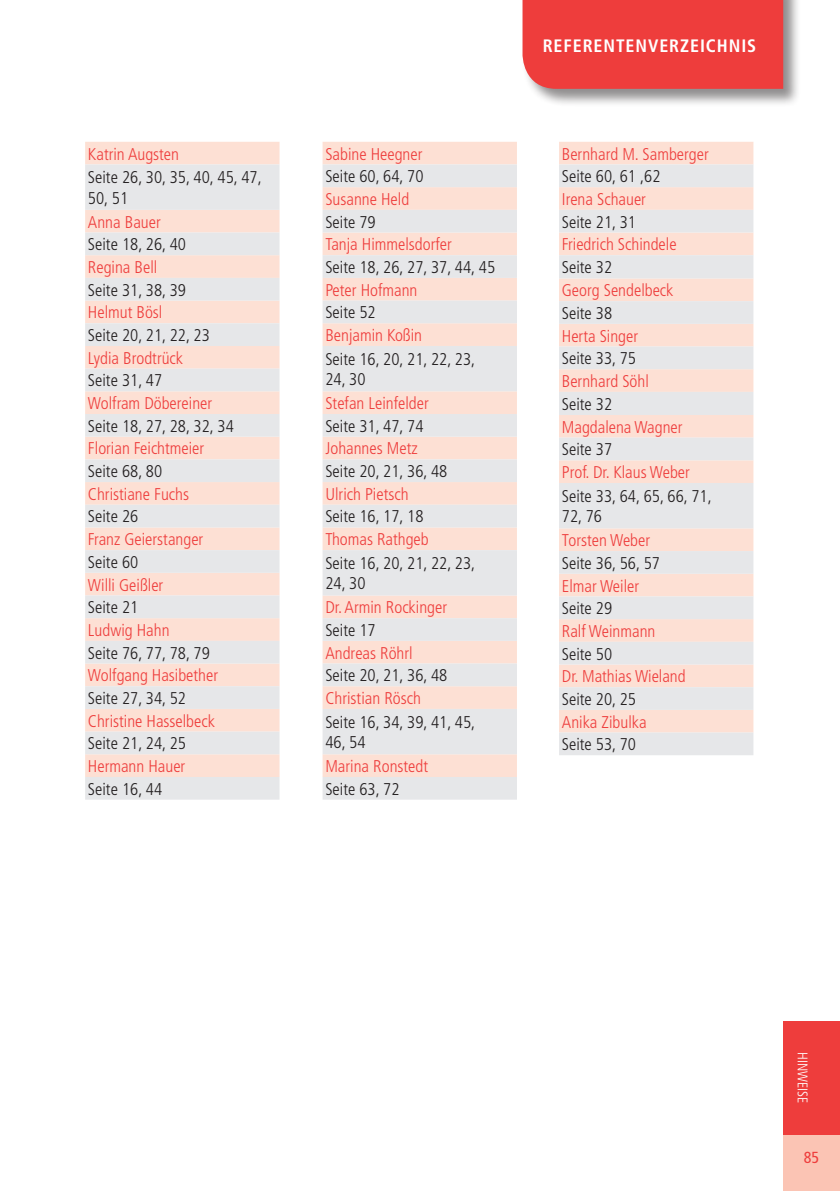
<style>
.page{position:relative;width:840px;height:1191px;background:#fff}
.page>*{position:absolute;margin:0;border:0;box-sizing:border-box;transform-origin:0 0}
.t1{font:700 condensed 18px "Frutiger";letter-spacing:.05em;color:#fff}
.t2{font:300 condensed 17px "Frutiger";color:#ee3d3c}
.t3{font:300 condensed 17px/20.4px "Frutiger";color:#231f20}
.t4{font:condensed 16px "Frutiger";color:#ee3d3c}
.t5{font:300 condensed 14px "Frutiger";color:#fff}
</style>
<div class="page">
<div style="left:782px;top:1134px;width:57px;height:57px;background:#fbc4b4"></div>
<div style="left:520px;top:0;width:280px;height:107px;background:#231f20;opacity:.5"></div>
<div style="left:522px;top:0;width:260px;height:89px;background:#ee3d3c"></div>
<div style="left:85px;top:142px;width:194px;height:22px;background:#fde0d4"></div>
<svg style="left:85px;top:164px;width:194px;height:635px;background:#f0e3df"></svg>
<div style="left:322px;top:142px;width:194px;height:22px;background:#fde0d4"></div>
<svg style="left:322px;top:164px;width:194px;height:635px;background:#efe4e0"></svg>
<div style="left:559px;top:142px;width:194px;height:22px;background:#fde0d4"></div>
<svg style="left:559px;top:164px;width:194px;height:591px;background:#f0e3df"></svg>
<div style="left:782px;top:1020px;width:57px;height:114px;background:#ee3d3c"></div>
<p class="t2" style="left:88px;top:144px;width:93px">Katrin Augsten</p>
<p class="t3" style="left:88px;top:167px;width:175px">Seite 26, 30, 35, 40, 45, 47,<br>50, 51</p>
<p class="t2" style="left:88px;top:212px;width:74px">Anna Bauer</p>
<p class="t3" style="left:88px;top:234px;width:100px">Seite 18, 26, 40</p>
<p class="t2" style="left:88px;top:257px;width:71px">Regina Bell</p>
<p class="t3" style="left:88px;top:280px;width:100px">Seite 31, 38, 39</p>
<p class="t2" style="left:88px;top:303px;width:76px">Helmut Bösl</p>
<p class="t3" style="left:88px;top:325px;width:123px">Seite 20, 21, 22, 23</p>
<p class="t2" style="left:88px;top:348px;width:97px">Lydia Brodtrück</p>
<p class="t3" style="left:88px;top:370px;width:76px">Seite 31, 47</p>
<p class="t2" style="left:88px;top:393px;width:126px">Wolfram Döbereiner</p>
<p class="t3" style="left:88px;top:416px;width:147px">Seite 18, 27, 28, 32, 34</p>
<p class="t2" style="left:88px;top:439px;width:118px">Florian Feichtmeier</p>
<p class="t3" style="left:88px;top:461px;width:76px">Seite 68, 80</p>
<p class="t2" style="left:88px;top:484px;width:103px">Christiane Fuchs</p>
<p class="t3" style="left:88px;top:506px;width:52px">Seite 26</p>
<p class="t2" style="left:88px;top:529px;width:117px">Franz Geierstanger</p>
<p class="t3" style="left:88px;top:552px;width:52px">Seite 60</p>
<p class="t2" style="left:88px;top:575px;width:77px">Willi Geißler</p>
<p class="t3" style="left:88px;top:597px;width:52px">Seite 21</p>
<p class="t2" style="left:88px;top:620px;width:83px">Ludwig Hahn</p>
<p class="t3" style="left:88px;top:643px;width:123px">Seite 76, 77, 78, 79</p>
<p class="t2" style="left:88px;top:666px;width:132px">Wolfgang Hasibether</p>
<p class="t3" style="left:88px;top:688px;width:100px">Seite 27, 34, 52</p>
<p class="t2" style="left:88px;top:711px;width:128px">Christine Hasselbeck</p>
<p class="t3" style="left:88px;top:733px;width:100px">Seite 21, 24, 25</p>
<p class="t2" style="left:88px;top:756px;width:99px">Hermann Hauer</p>
<p class="t3" style="left:88px;top:779px;width:76px">Seite 16, 44</p>
<p class="t2" style="left:325px;top:144px;width:98px">Sabine Heegner</p>
<p class="t3" style="left:325px;top:166px;width:100px">Seite 60, 64, 70</p>
<p class="t2" style="left:325px;top:189px;width:85px">Susanne Held</p>
<p class="t3" style="left:325px;top:212px;width:52px">Seite 79</p>
<p class="t2" style="left:325px;top:235px;width:128px">Tanja Himmelsdorfer</p>
<p class="t3" style="left:325px;top:257px;width:171px">Seite 18, 26, 27, 37, 44, 45</p>
<p class="t2" style="left:325px;top:280px;width:93px">Peter Hofmann</p>
<p class="t3" style="left:325px;top:302px;width:52px">Seite 52</p>
<p class="t2" style="left:325px;top:325px;width:98px">Benjamin Koßin</p>
<p class="t3" style="left:325px;top:349px;width:151px">Seite 16, 20, 21, 22, 23,<br>24, 30</p>
<p class="t2" style="left:325px;top:393px;width:105px">Stefan Leinfelder</p>
<p class="t3" style="left:325px;top:416px;width:100px">Seite 31, 47, 74</p>
<p class="t2" style="left:325px;top:439px;width:94px">Johannes Metz</p>
<p class="t3" style="left:325px;top:461px;width:123px">Seite 20, 21, 36, 48</p>
<p class="t2" style="left:325px;top:484px;width:85px">Ulrich Pietsch</p>
<p class="t3" style="left:325px;top:506px;width:100px">Seite 16, 17, 18</p>
<p class="t2" style="left:325px;top:529px;width:105px">Thomas Rathgeb</p>
<p class="t3" style="left:325px;top:553px;width:151px">Seite 16, 20, 21, 22, 23,<br>24, 30</p>
<p class="t2" style="left:325px;top:597px;width:123px">Dr. Armin Rockinger</p>
<p class="t3" style="left:325px;top:620px;width:52px">Seite 17</p>
<p class="t2" style="left:325px;top:643px;width:89px">Andreas Röhrl</p>
<p class="t3" style="left:325px;top:665px;width:123px">Seite 20, 21, 36, 48</p>
<p class="t2" style="left:325px;top:688px;width:97px">Christian Rösch</p>
<p class="t3" style="left:325px;top:712px;width:151px">Seite 16, 34, 39, 41, 45,<br>46, 54</p>
<p class="t2" style="left:325px;top:756px;width:104px">Marina Ronstedt</p>
<p class="t3" style="left:325px;top:779px;width:76px">Seite 63, 72</p>
<p class="t1" style="left:542px;top:35px;width:215px">REFERENTENVERZEICHNIS</p>
<p class="t2" style="left:561px;top:144px;width:148px">Bernhard M. Samberger</p>
<p class="t3" style="left:561px;top:166px;width:100px">Seite 60, 61 ,62</p>
<p class="t2" style="left:561px;top:189px;width:86px">Irena Schauer</p>
<p class="t3" style="left:561px;top:212px;width:76px">Seite 21, 31</p>
<p class="t2" style="left:561px;top:235px;width:116px">Friedrich Schindele</p>
<p class="t3" style="left:561px;top:257px;width:52px">Seite 32</p>
<p class="t2" style="left:561px;top:281px;width:113px">Georg Sendelbeck</p>
<p class="t3" style="left:561px;top:303px;width:52px">Seite 38</p>
<p class="t2" style="left:561px;top:326px;width:78px">Herta Singer</p>
<p class="t3" style="left:561px;top:348px;width:76px">Seite 33, 75</p>
<p class="t2" style="left:561px;top:371px;width:88px">Bernhard Söhl</p>
<p class="t3" style="left:561px;top:394px;width:52px">Seite 32</p>
<p class="t2" style="left:561px;top:417px;width:122px">Magdalena Wagner</p>
<p class="t3" style="left:561px;top:439px;width:52px">Seite 37</p>
<p class="t2" style="left:561px;top:462px;width:129px">Prof. Dr. Klaus Weber</p>
<p class="t3" style="left:561px;top:486px;width:151px">Seite 33, 64, 65, 66, 71,<br>72, 76</p>
<p class="t2" style="left:561px;top:530px;width:90px">Torsten Weber</p>
<p class="t3" style="left:561px;top:553px;width:100px">Seite 36, 56, 57</p>
<p class="t2" style="left:561px;top:576px;width:79px">Elmar Weiler</p>
<p class="t3" style="left:561px;top:598px;width:52px">Seite 29</p>
<p class="t2" style="left:561px;top:621px;width:95px">Ralf Weinmann</p>
<p class="t3" style="left:561px;top:643px;width:52px">Seite 50</p>
<p class="t2" style="left:561px;top:666px;width:125px">Dr. Mathias Wieland</p>
<p class="t3" style="left:561px;top:689px;width:76px">Seite 20, 25</p>
<p class="t2" style="left:561px;top:712px;width:86px">Anika Zibulka</p>
<p class="t3" style="left:561px;top:734px;width:76px">Seite 53, 70</p>
<p class="t5" style="left:810px;top:1051px;width:53px;rotate:90deg">HINWEISE</p>
<p class="t4" style="left:803px;top:1148px;width:17px">85</p>
</div>
